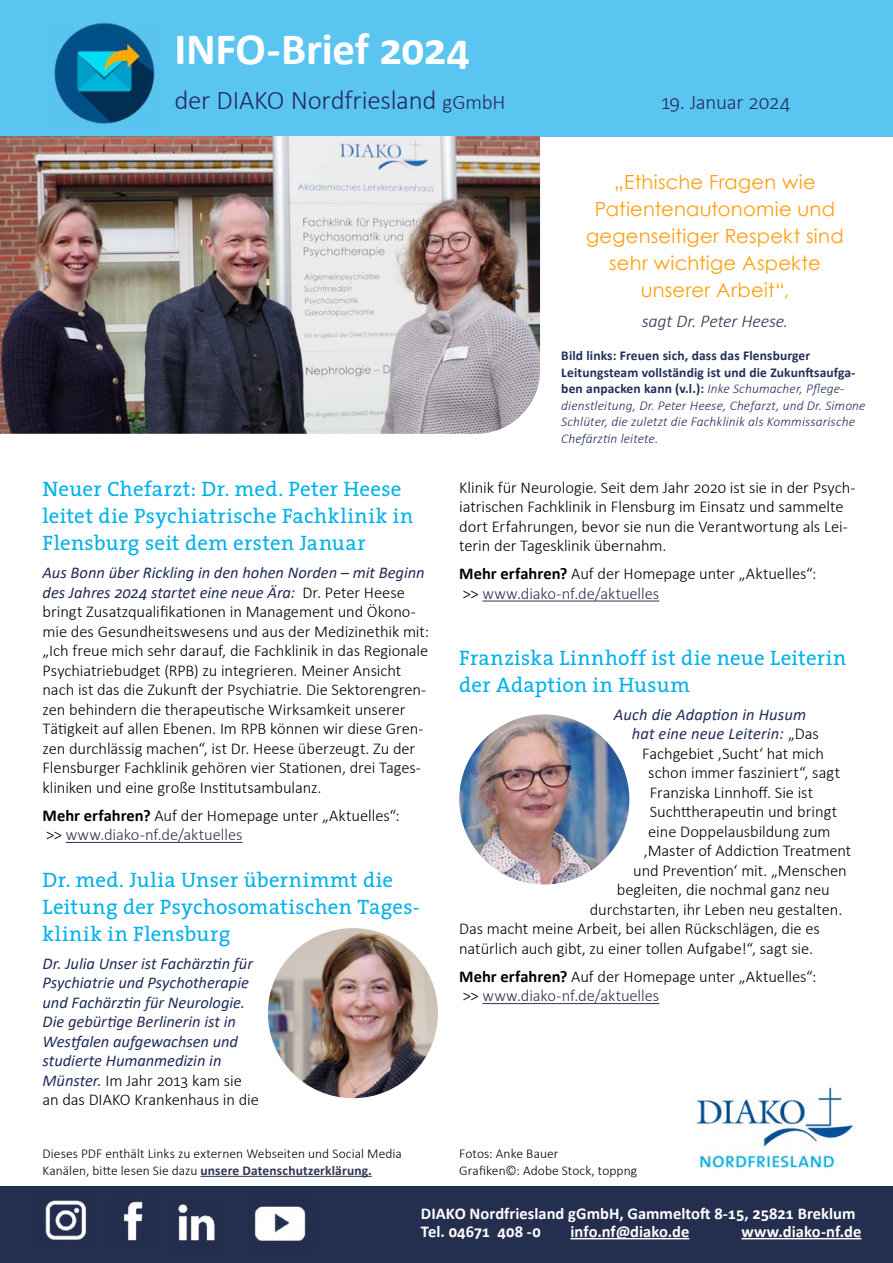
<style>
.page{position:relative;width:893px;height:1263px;background:#fff}
.page>*{position:absolute;margin:0;border:0;box-sizing:border-box;transform-origin:0 0}
.Inhalt_Fliesstext_12{font:700 45px "Calibri";letter-spacing:-.005em;color:#fff}
.Inhalt_Fliesstext_12-2{font:300 27px "Calibri";letter-spacing:-.01em;color:#232d5b}
.Inhalt_Fliesstext_12-3{font:21px/27px "The Serif";letter-spacing:.015em;color:#00b1eb}
.Inhalt_Fliesstext_12-4{font:300 21px "Calibri";letter-spacing:-.015em;color:#232d5b}
.Zitat_orange{font:19.5px/27px "Century Gothic";letter-spacing:.015em;color:#ffa011;text-align:center}
.Bildunterschrift{font:italic 300 18px "Calibri";letter-spacing:-.015em;color:#313352}
.Inhalt_Fliesstext_12-5{font:300 16.5px/19.5px "Calibri";letter-spacing:-.005em;color:#000}
.Inhalt_Fliesstext_12-6{font:italic 16.5px/19.5px "Calibri";color:#232d5b}
.Adresse_weiss_Bold{font:700 16.5px/18px "Calibri";color:#fff}
.Subline_Italic_12_Pt{font:italic 300 13.5px/16.5px "Calibri";letter-spacing:.01em;color:#232d5b}
.Inhalt_Fliesstext_12-7{font:300 13.5px/16.5px "Calibri";letter-spacing:.005em;color:#000}
.s1{font-size:21px}
.s2{font-weight:400;font-style:italic;color:#232d5b}
.s3{font-weight:700}
.s4{color:#313352}
.s5{font-weight:300;font-style:normal;color:#000}
.s6{font-weight:700;color:#313352}
.s7{font-weight:700;font-style:normal}
</style>
<div class="page">
<div style="left:0;top:0;width:893px;height:136px;background:#5bc5f2"></div>
<img style="left:54px;top:23px;width:101px;height:101px">
<img style="left:694px;top:1084px;width:159px;height:85px">
<div style="left:0;top:1186px;width:893px;height:77px;background:#242e4e"></div>
<hr style="left:570px;top:1238px;width:119px;height:1px;background:#fff">
<hr style="left:741px;top:1238px;width:120px;height:1px;background:#fff">
<img style="left:123px;top:1201px;width:20px;height:40px">
<img style="left:45px;top:1200px;width:42px;height:40px">
<img style="left:178px;top:1204px;width:37px;height:37px">
<hr style="left:200px;top:1176px;width:172px;height:1px;background:#313352">
<img style="left:254px;top:1206px;width:52px;height:35px">
<hr style="left:66px;top:842px;width:177px;height:1px;background:#313352">
<img style="left:0;top:136px;width:540px;height:298px">
<hr style="left:482px;top:601px;width:177px;height:1px;background:#313352">
<hr style="left:482px;top:1003px;width:177px;height:1px;background:#313352">
<img style="left:268px;top:928px;width:170px;height:170px;border-radius:85px">
<img style="left:459px;top:714px;width:170px;height:170px;border-radius:85px">
<p class="Inhalt_Fliesstext_12" style="left:174px;top:17px;width:297px">INFO-Brief 2024</p>
<p class="Inhalt_Fliesstext_12-2" style="left:174px;top:83px;width:333px">der DIAKO Nordfriesland <span class="s1">gGmbH</span></p>
<p class="Inhalt_Fliesstext_12-4" style="left:660px;top:89px;width:132px">19. Januar 2024</p>
<p class="Inhalt_Fliesstext_12-3" style="left:43px;top:475px;width:372px">Neuer Chefarzt: Dr. med. Peter Heese leitet die Psychiatrische Fachklinik in<br>Flensburg seit dem ersten Januar</p>
<p class="Inhalt_Fliesstext_12-5" style="left:43px;top:563px;width:388px"><span class="s2">Aus Bonn über Rickling in den hohen Norden – mit Beginn des Jahres 2024 startet eine neue Ära:</span> Dr. Peter Heese bringt Zusatzqualifikationen in Management und Ökono&shy;mie des Gesundheitswesens und aus der Medizinethik mit: „Ich freue mich sehr darauf, die Fachklinik in das Regionale Psychiatriebudget (RPB) zu integrieren. Meiner Ansicht nach ist das die Zukunft der Psychiatrie. Die Sektorengren&shy;zen behindern die therapeutische Wirksamkeit unserer Tätigkeit auf allen Ebenen. Im RPB können wir diese Gren&shy;zen durchlässig machen“, ist Dr. Heese überzeugt. Zu der Flensburger Fachklinik gehören vier Stationen, drei Tages&shy;kliniken und eine große Institutsambulanz.</p>
<p class="Inhalt_Fliesstext_12-5" style="left:43px;top:805px;width:359px"><span class="s3">Mehr erfahren?</span> Auf der Homepage unter „Aktuelles“: &gt;&gt; <span class="s4">www.diako-nf.de/aktuelles</span></p>
<p class="Inhalt_Fliesstext_12-3" style="left:43px;top:865px;width:379px">Dr. med. Julia Unser übernimmt die<br>Leitung der Psychosomatischen Tages&shy;klinik in Flensburg</p>
<p class="Inhalt_Fliesstext_12-6" style="left:43px;top:953px;width:218px">Dr. Julia Unser ist Fachärztin für<br>Psychiatrie und Psychotherapie und Fachärztin für Neurologie.<br>Die gebürtige Berlinerin ist in<br>Westfalen aufgewachsen und studierte Humanmedizin in<br>Münster. <span class="s5">Im Jahr 2013 kam sie an das DIAKO Krankenhaus in die</span></p>
<p class="Inhalt_Fliesstext_12-7" style="left:43px;top:1145px;width:361px">Dieses PDF enthält Links zu externen Webseiten und Social Media<br>Kanälen, bitte lesen Sie dazu <span class="s6">unsere Datenschutzerklärung.</span></p>
<p class="Zitat_orange" style="left:586px;top:168px;width:259px">„Ethische Fragen wie<br>Patientenautonomie und gegenseitiger Respekt sind sehr wichtige Aspekte unserer Arbeit“,</p>
<p class="Bildunterschrift" style="left:642px;top:309px;width:148px">sagt Dr. Peter Heese.</p>
<p class="Subline_Italic_12_Pt" style="left:561px;top:347px;width:306px"><span class="s7">Bild links: Freuen sich, dass das Flensburger Leitungsteam vollständig ist und die Zukunftsaufga&shy;ben anpacken kann (v.l.):</span> Inke Schumacher, Pflege&shy;dienstleitung, Dr. Peter Heese, Chefarzt, und Dr. Simone Schlüter, die zuletzt die Fachklinik als Kommissarische Chefärztin leitete.</p>
<p class="Inhalt_Fliesstext_12-5" style="left:459px;top:477px;width:398px">Klinik für Neurologie. Seit dem Jahr 2020 ist sie in der Psych&shy;iatrischen Fachklinik in Flensburg im Einsatz und sammelte dort Erfahrungen, bevor sie nun die Verantwortung als Lei&shy;terin der Tagesklinik übernahm.</p>
<p class="Inhalt_Fliesstext_12-5" style="left:459px;top:564px;width:359px"><span class="s3">Mehr erfahren?</span> Auf der Homepage unter „Aktuelles“: &gt;&gt; <span class="s4">www.diako-nf.de/aktuelles</span></p>
<p class="Inhalt_Fliesstext_12-3" style="left:459px;top:644px;width:389px">Franziska Linnhoff ist die neue Leiterin der Adaption in Husum</p>
<p class="Inhalt_Fliesstext_12-6" style="left:614px;top:704px;width:194px">Auch die Adaption in Husum</p>
<p class="Inhalt_Fliesstext_12-6" style="left:632px;top:723px;width:188px">hat eine neue Leiterin: <span class="s5">„Das</span></p>
<p class="Inhalt_Fliesstext_12-5" style="left:642px;top:743px;width:183px">Fachgebiet ‚Sucht‘ hat mich</p>
<p class="Inhalt_Fliesstext_12-5" style="left:648px;top:763px;width:193px">schon immer fasziniert“, sagt</p>
<p class="Inhalt_Fliesstext_12-5" style="left:650px;top:782px;width:165px">Franziska Linnhoff. Sie ist</p>
<p class="Inhalt_Fliesstext_12-5" style="left:650px;top:802px;width:189px">Suchttherapeutin und bringt</p>
<p class="Inhalt_Fliesstext_12-5" style="left:648px;top:821px;width:184px">eine Doppelausbildung zum</p>
<p class="Inhalt_Fliesstext_12-5" style="left:644px;top:841px;width:209px">‚Master of Addiction Treatment</p>
<p class="Inhalt_Fliesstext_12-5" style="left:633px;top:860px;width:215px">und Prevention‘ mit. „Menschen</p>
<p class="Inhalt_Fliesstext_12-5" style="left:617px;top:880px;width:214px">begleiten, die nochmal ganz neu</p>
<p class="Inhalt_Fliesstext_12-5" style="left:590px;top:899px;width:254px">durchstarten, ihr Leben neu gestalten.</p>
<p class="Inhalt_Fliesstext_12-5" style="left:459px;top:919px;width:362px">Das macht meine Arbeit, bei allen Rückschlägen, die es</p>
<p class="Inhalt_Fliesstext_12-5" style="left:459px;top:938px;width:355px">natürlich auch gibt, zu einer tollen Aufgabe!“, sagt sie.</p>
<p class="Inhalt_Fliesstext_12-5" style="left:459px;top:966px;width:359px"><span class="s3">Mehr erfahren?</span> Auf der Homepage unter „Aktuelles“: &gt;&gt; <span class="s4">www.diako-nf.de/aktuelles</span></p>
<p class="Inhalt_Fliesstext_12-7" style="left:459px;top:1145px;width:179px">Fotos: Anke Bauer<br>Grafiken©: Adobe Stock, toppng</p>
<p class="Adresse_weiss_Bold" style="left:421px;top:1204px;width:436px">DIAKO Nordfriesland gGmbH, Gammeltoft 8-15, 25821 Breklum<br>Tel. 04671 408 -0</p>
<p class="Adresse_weiss_Bold" style="left:570px;top:1222px;width:120px">info.nf@diako.de</p>
<p class="Adresse_weiss_Bold" style="left:741px;top:1222px;width:121px">www.diako-nf.de</p>
</div>
